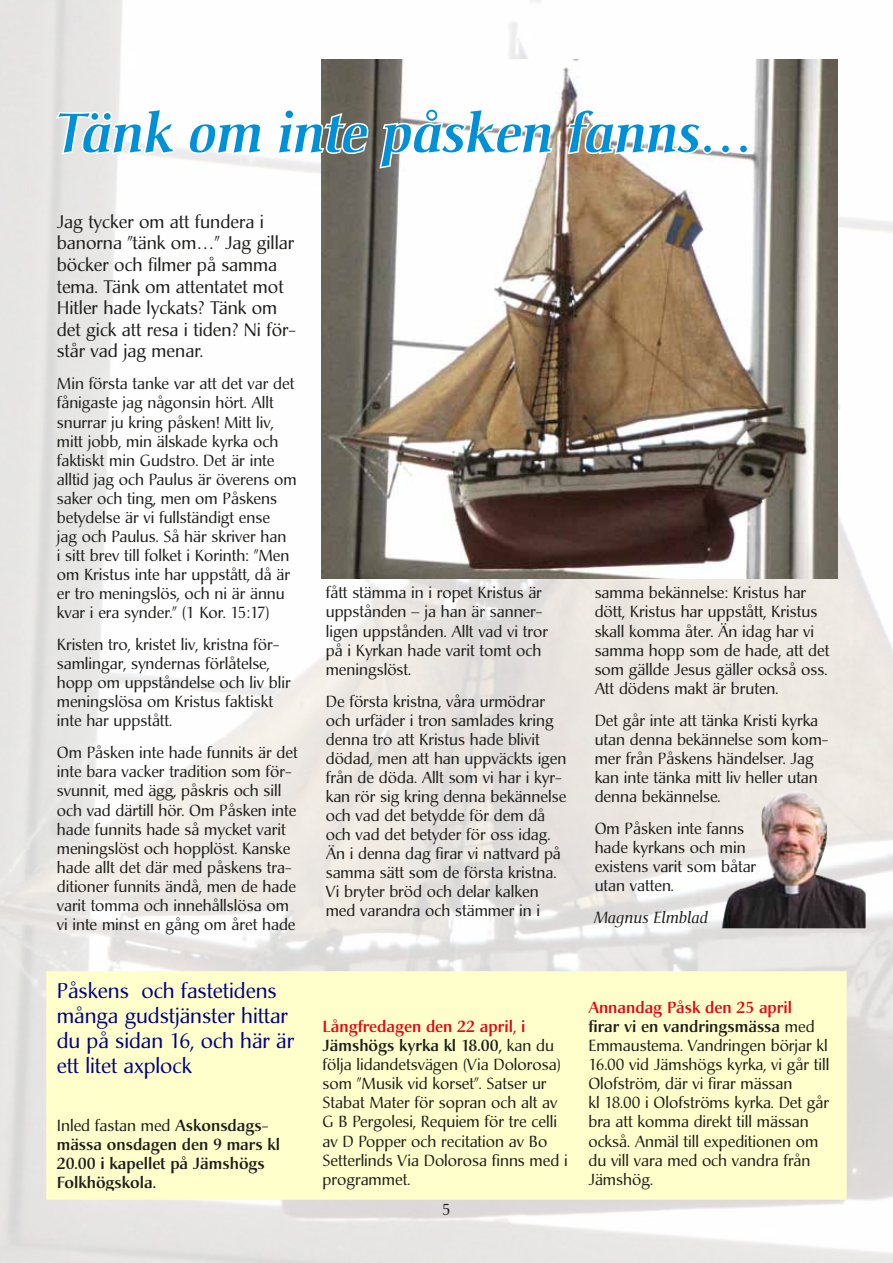
<style>
.page{position:relative;width:893px;height:1263px;background:#fff}
.page>*{position:absolute;margin:0;border:0;box-sizing:border-box;transform-origin:0 0}
.t1{font:italic 500 54px "Christiana";color:#0090d7}
.t2{font:21px/25.2px "Christiana";color:#000084}
.t3{font:18px/21.6px "Christiana";color:#1d1d1b}
.t4{font:15.9px/19px "Christiana";color:#1d1d1b}
.t5{font:500 15.9px/19px "Christiana";color:#1d1d1b}
.t6{font:italic 15.9px "Christiana";color:#1d1d1b}
.t7{font:15.75px "Christiana";color:#1d1d1b}
.s1{font-weight:400}
.s2{font-weight:500;color:#e30613}
.s3{font-weight:500}
</style>
<div class="page">
<img style="left:0;top:1px;width:893px;height:1262px">
<img style="left:322px;top:60px;width:516px;height:519px">
<svg style="left:53px;top:107px;width:124px;height:49px"></svg>
<svg style="left:187px;top:121px;width:77px;height:35px"></svg>
<svg style="left:275px;top:108px;width:95px;height:48px"></svg>
<svg style="left:377px;top:107px;width:178px;height:63px"></svg>
<svg style="left:565px;top:107px;width:185px;height:49px"></svg>
<div style="left:42px;top:967px;width:809px;height:237px;background:#ffffcb"></div>
<img style="left:716px;top:787px;width:150px;height:141px">
<h1 class="t1" style="left:57px;top:100px;width:701px">Tänk om inte påsken fanns…</h1>
<p class="t3" style="left:57px;top:211px;width:241px">Jag tycker om att fundera i banorna ”tänk om…” Jag gillar böcker och filmer på samma tema. Tänk om attentatet mot<br>Hitler hade lyckats? Tänk om det gick att resa i tiden? Ni för&shy;står vad jag menar.</p>
<p class="t4" style="left:57px;top:374px;width:241px">Min första tanke var att det var det fånigaste jag någonsin hört. Allt snurrar ju kring påsken! Mitt liv, mitt jobb, min älskade kyrka och faktiskt min Gudstro. Det är inte alltid jag och Paulus är överens om saker och ting, men om Påskens betydelse är vi fullständigt ense<br>jag och Paulus. Så här skriver han<br>i sitt brev till folket i Korinth: ”Men om Kristus inte har uppstått, då är er tro meningslös, och ni är ännu kvar i era synder.” (1 Kor. 15:17)</p>
<p class="t4" style="left:57px;top:635px;width:235px">Kristen tro, kristet liv, kristna för&shy;samlingar, syndernas förlåtelse, hopp om uppståndelse och liv blir meningslösa om Kristus faktiskt inte har uppstått.</p>
<p class="t4" style="left:57px;top:743px;width:243px">Om Påsken inte hade funnits är det inte bara vacker tradition som för&shy;svunnit, med ägg, påskris och sill och vad därtill hör. Om Påsken inte hade funnits hade så mycket varit meningslöst och hopplöst. Kanske hade allt det där med påskens tra&shy;ditioner funnits ändå, men de hade varit tomma och innehållslösa om vi inte minst en gång om året hade</p>
<h2 class="t2" style="left:57px;top:978px;width:239px">Påskens och fastetidens många gudstjänster hittar du på sidan 16, och här är ett litet axplock</h2>
<p class="t5" style="left:57px;top:1116px;width:225px"><span class="s1">Inled fastan med</span> Askonsdags&shy;mässa onsdagen den 9 mars kl<br>20.00 i kapellet på Jämshögs<br>Folkhögskola.</p>
<p class="t4" style="left:326px;top:583px;width:224px">fått stämma in i ropet Kristus är uppstånden – ja han är sanner&shy;ligen uppstånden. Allt vad vi tror på i Kyrkan hade varit tomt och meningslöst.</p>
<p class="t4" style="left:326px;top:692px;width:242px">De första kristna, våra urmödrar och urfäder i tron samlades kring denna tro att Kristus hade blivit dödad, men att han uppväckts igen från de döda. Allt som vi har i kyr&shy;kan rör sig kring denna bekännelse och vad det betydde för dem då och vad det betyder för oss idag.<br>Än i denna dag firar vi nattvard på samma sätt som de första kristna.<br>Vi bryter bröd och delar kalken med varandra och stämmer in i</p>
<p class="t4" style="left:595px;top:583px;width:236px">samma bekännelse: Kristus har dött, Kristus har uppstått, Kristus skall komma åter. Än idag har vi samma hopp som de hade, att det som gällde Jesus gäller också oss.<br>Att dödens makt är bruten.</p>
<p class="t4" style="left:595px;top:711px;width:235px">Det går inte att tänka Kristi kyrka utan denna bekännelse som kom&shy;mer från Påskens händelser. Jag kan inte tänka mitt liv heller utan denna bekännelse.</p>
<p class="t4" style="left:595px;top:819px;width:163px">Om Påsken inte fanns hade kyrkans och min existens varit som båtar utan vatten.</p>
<p class="t6" style="left:595px;top:907px;width:116px">Magnus Elmblad</p>
<p class="t4" style="left:323px;top:1017px;width:247px"><span class="s2">Långfredagen den 22 april, i<br></span><span class="s3">Jämshögs kyrka kl 18.00,</span> kan du följa lidandetsvägen (Via Dolorosa) som ”Musik vid korset”. Satser ur<br>Stabat Mater för sopran och alt av<br>G B Pergolesi, Requiem för tre celli av D Popper och recitation av Bo<br>Setterlinds Via Dolorosa finns med i programmet.</p>
<p class="t7" style="left:442px;top:1199px;width:10px">5</p>
<p class="t4" style="left:588px;top:998px;width:243px"><span class="s2">Annandag Påsk den 25 april<br></span><span class="s3">firar vi en vandringsmässa</span> med<br>Emmaustema. Vandringen börjar kl<br>16.00 vid Jämshögs kyrka, vi går till<br>Olofström, där vi firar mässan<br>kl 18.00 i Olofströms kyrka. Det går bra att komma direkt till mässan också. Anmäl till expeditionen om du vill vara med och vandra från<br>Jämshög.</p>
</div>
